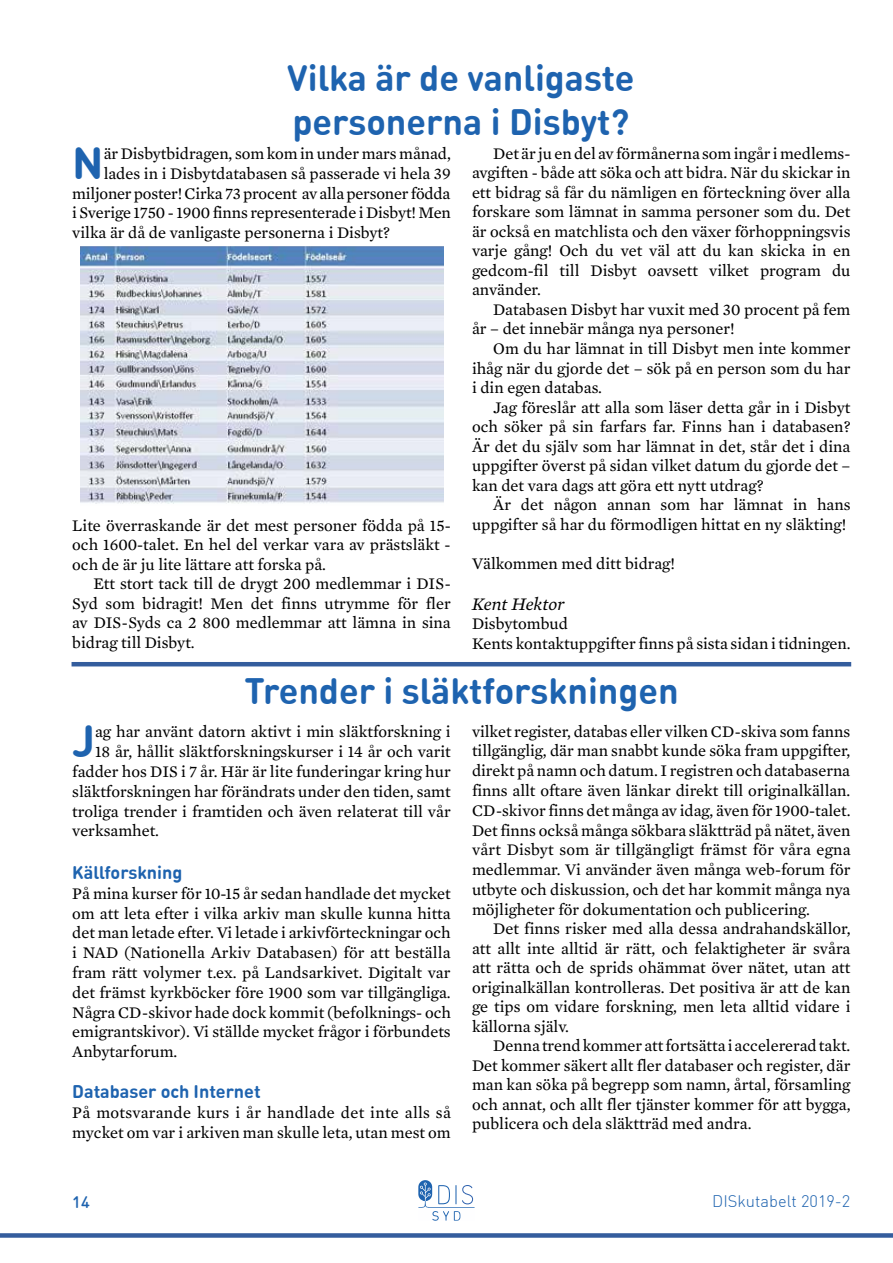
<style>
.page{position:relative;width:893px;height:1263px;background:#fff}
.page>*{position:absolute;margin:0;border:0;box-sizing:border-box;transform-origin:0 0}
.t1{font:700 44.1px "DIN Round Offc Pro";color:#1e63af}
.t2{font:700 36px/43.2px "DIN Round Offc Pro";color:#1e63af}
.t3{font:700 18px "DIN Round Offc Pro";color:#1e63af}
.t4{font:italic 18px "Mercury Text G2";color:#000}
.t5{font:16.5px/19.5px "Mercury Text G2";color:#000;text-align:justify}
.t6{font:300 16.5px "DIN Round Offc Pro";color:#1e63af}
.t7{font:500 16.5px "DIN Round Offc Pro";color:#1e63af}
</style>
<div class="page">
<svg style="left:418px;top:1180px;width:57px;height:41px"></svg>
<div style="left:0;top:1233px;width:893px;height:5px;background:#345d9d"></div>
<img style="left:81px;top:246px;width:362px;height:258px">
<hr style="left:72px;top:662px;width:779px;height:4px;background:#345d9d">
<h2 class="t2" style="left:287px;top:55px;width:349px">Vilka är de vanligaste personerna i Disbyt?</h2>
<p class="t5" style="left:472px;top:144px;width:380px;text-indent:21px">Det är ju en del av förmånerna som ingår i medlems&shy;avgiften - både att söka och att bidra. När du skickar in ett bidrag så får du nämligen en förteckning över alla forskare som lämnat in samma personer som du. Det är också en matchlista och den växer förhoppningsvis varje gång! Och du vet väl att du kan skicka in en gedcom-fil till Disbyt oavsett vilket program du använder.</p>
<p class="t5" style="left:472px;top:300px;width:380px;text-indent:21px">Databasen Disbyt har vuxit med 30 procent på fem år – det innebär många nya personer!</p>
<p class="t5" style="left:472px;top:339px;width:380px;text-indent:21px">Om du har lämnat in till Disbyt men inte kommer ihåg när du gjorde det – sök på en person som du har i din egen databas.</p>
<p class="t5" style="left:472px;top:397px;width:380px;text-indent:21px">Jag föreslår att alla som läser detta går in i Disbyt och söker på sin farfars far. Finns han i databasen?<br>Är det du själv som har lämnat in det, står det i dina uppgifter överst på sidan vilket datum du gjorde det – kan det vara dags att göra ett nytt utdrag?</p>
<p class="t5" style="left:472px;top:495px;width:380px;text-align:right">Är det någon annan som har lämnat in hans uppgifter så har du förmodligen hittat en ny släkting!</p>
<p class="t5" style="left:472px;top:553px;width:205px">Välkommen med ditt bidrag!</p>
<p class="t4" style="left:472px;top:593px;width:94px">Kent Hektor</p>
<p class="t5" style="left:472px;top:614px;width:380px">Disbytombud<br>Kents kontaktuppgifter finns på sista sidan i tidningen.</p>
<h1 class="t1" style="left:72px;top:132px;width:33px">N</h1>
<p class="t5" style="left:104px;top:144px;width:349px">är Disbytbidragen, som kom in under mars månad,</p>
<p class="t5" style="left:104px;top:164px;width:349px">lades in i Disbytdatabasen så passerade vi hela 39</p>
<p class="t5" style="left:72px;top:183px;width:380px">miljoner poster! Cirka 73 procent av alla personer födda</p>
<p class="t5" style="left:72px;top:203px;width:380px">i Sverige 1750 - 1900 finns representerade i Disbyt! Men</p>
<p class="t5" style="left:72px;top:223px;width:319px">vilka är då de vanligaste personerna i Disbyt?</p>
<p class="t5" style="left:72px;top:515px;width:380px">Lite överraskande är det mest personer födda på 15- och 1600-talet. En hel del verkar vara av prästsläkt - och de är ju lite lättare att forska på.</p>
<p class="t5" style="left:72px;top:574px;width:380px;text-indent:21px">Ett stort tack till de drygt 200 medlemmar i DIS-Syd som bidragit! Men det finns utrymme för fler av DIS-Syds ca 2 800 medlemmar att lämna in sina bidrag till Disbyt.</p>
<h2 class="t2" style="left:245px;top:667px;width:436px">Trender i släktforskningen</h2>
<h1 class="t1" style="left:72px;top:710px;width:24px">J</h1>
<p class="t5" style="left:95px;top:722px;width:357px">ag har använt datorn aktivt i min släktforskning i</p>
<p class="t5" style="left:95px;top:742px;width:357px">18 år, hållit släktforskningskurser i 14 år och varit</p>
<p class="t5" style="left:72px;top:762px;width:380px">fadder hos DIS i 7 år. Här är lite funderingar kring hur</p>
<p class="t5" style="left:72px;top:782px;width:380px">släktforskningen har förändrats under den tiden, samt</p>
<p class="t5" style="left:72px;top:801px;width:380px">troliga trender i framtiden och även relaterat till vår</p>
<p class="t5" style="left:72px;top:821px;width:88px">verksamhet.</p>
<p class="t3" style="left:72px;top:860px;width:112px">Källforskning</p>
<p class="t5" style="left:72px;top:883px;width:380px">På mina kurser för 10-15 år sedan handlade det mycket om att leta efter i vilka arkiv man skulle kunna hitta det man letade efter. Vi letade i arkivförteckningar och i NAD (Nationella Arkiv Databasen) för att beställa fram rätt volymer t.ex. på Landsarkivet. Digitalt var det främst kyrkböcker före 1900 som var tillgängliga.<br>Några CD-skivor hade dock kommit (befolknings- och emigrantskivor). Vi ställde mycket frågor i förbundets Anbytarforum.</p>
<p class="t3" style="left:72px;top:1079px;width:190px">Databaser och Internet</p>
<p class="t5" style="left:72px;top:1102px;width:380px">På motsvarande kurs i år handlade det inte alls så mycket om var i arkiven man skulle leta, utan mest om</p>
<p class="t5" style="left:472px;top:721px;width:380px">vilket register, databas eller vilken CD-skiva som fanns tillgänglig, där man snabbt kunde söka fram uppgifter, direkt på namn och datum. I registren och databaserna finns allt oftare även länkar direkt till originalkällan.<br>CD-skivor finns det många av idag, även för 1900-talet.<br>Det finns också många sökbara släktträd på nätet, även vårt Disbyt som är tillgängligt främst för våra egna medlemmar. Vi använder även många web-forum för utbyte och diskussion, och det har kommit många nya möjligheter för dokumentation och publicering.</p>
<p class="t5" style="left:472px;top:919px;width:380px;text-indent:21px">Det finns risker med alla dessa andrahandskällor, att allt inte alltid är rätt, och felaktigheter är svåra att rätta och de sprids ohämmat över nätet, utan att originalkällan kontrolleras. Det positiva är att de kan ge tips om vidare forskning, men leta alltid vidare i källorna själv.</p>
<p class="t5" style="left:472px;top:1036px;width:380px;text-indent:21px">Denna trend kommer att fortsätta i accelererad takt.<br>Det kommer säkert allt fler databaser och register, där man kan söka på begrepp som namn, årtal, församling och annat, och allt fler tjänster kommer för att bygga, publicera och dela släktträd med andra.</p>
<p class="t7" style="left:72px;top:1190px;width:19px">14</p>
<p class="t6" style="left:712px;top:1190px;width:140px">DISkutabelt 2019-2</p>
</div>
